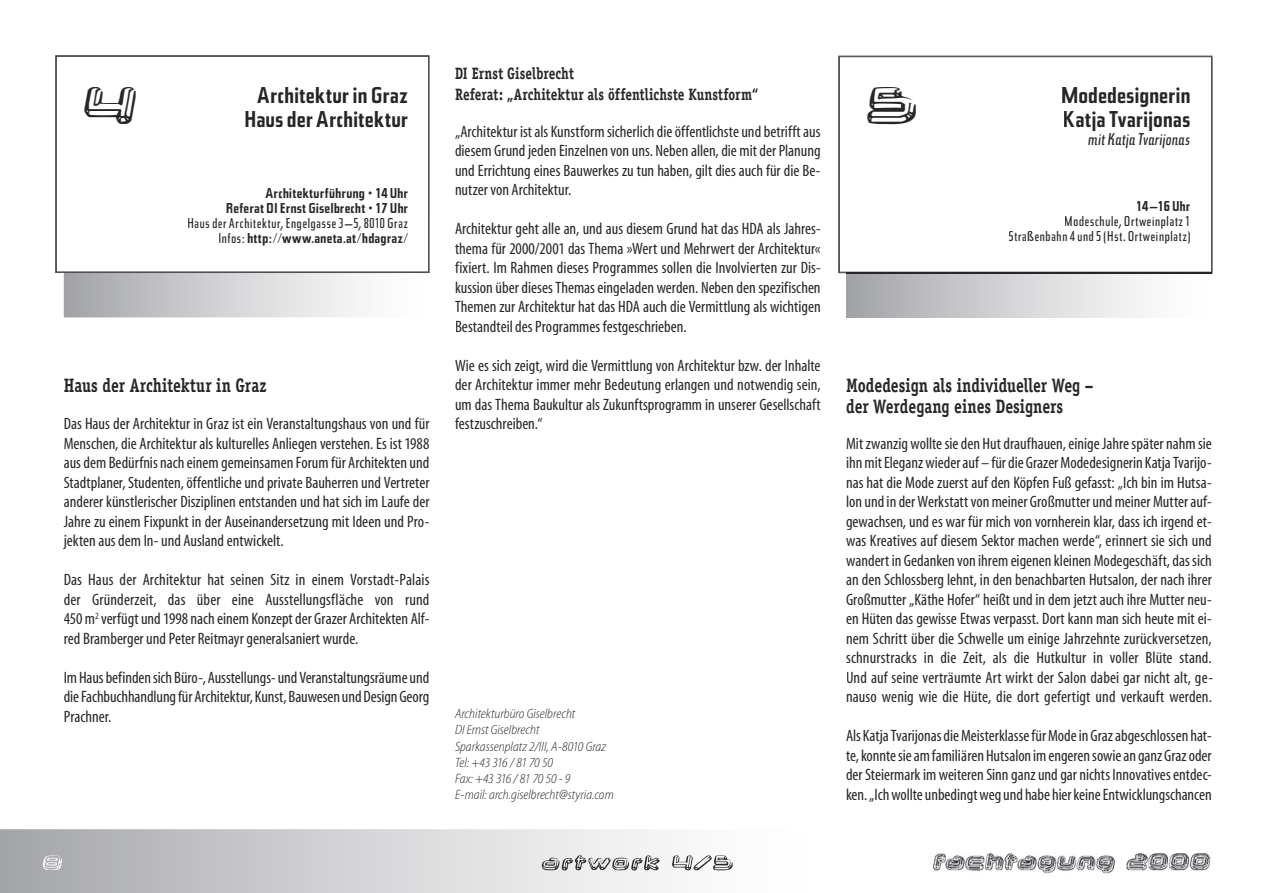
<style>
.page{position:relative;width:1263px;height:893px;background:#fff}
.page>*{position:absolute;margin:0;border:0;box-sizing:border-box;transform-origin:0 0}
.t1{font:45px "Neurochrome";color:#262628}
.t2{font:700 24px/24px "Bauer Topic";letter-spacing:-.005em;color:#262628}
.t3{font:700 19.5px/21px "Officina Serif";color:#262628;scale:.8 1}
.t4{font:italic 18px "Bauer Topic";letter-spacing:-.025em;color:#262628}
.t5{font:condensed 16.5px/19.5px "Myriad";color:#262628;text-align:justify}
.t6{font:700 16.5px/21px "Officina Serif";letter-spacing:.005em;color:#262628;scale:.8 1}
.t7{font:15px/15px "Bauer Topic";letter-spacing:.005em;color:#262628;text-align:right}
.t8{font:700 15px/15px "Bauer Topic";letter-spacing:.005em;color:#262628;text-align:right}
.t9{font:italic 300 13.5px/16.2px "Myriad Semi Cond";color:#262628}
.s1{font-weight:700}
</style>
<div class="page">
<svg style="left:0;top:829px;width:733px;height:64px"></svg>
<div style="left:847px;top:273px;width:365px;height:45px;background:linear-gradient(to right,#a6a7ab,#fff)"></div>
<img style="left:847px;top:272px;width:365px;height:1px">
<svg style="left:839px;top:56px;width:373px;height:216px"></svg>
<div style="left:867px;top:87px;width:49px;height:37px;background:#fff"></div>
<svg style="left:43px;top:855px;width:19px;height:15px"></svg>
<img style="left:542px;top:855px;width:190px;height:15px">
<div style="left:1062px;top:87px;width:127px;height:20px;background:#fff"></div>
<div style="left:1064px;top:111px;width:125px;height:20px;background:#fff"></div>
<div style="left:1088px;top:133px;width:102px;height:16px;background:#fff"></div>
<div style="left:1137px;top:201px;width:53px;height:10px;background:#fff"></div>
<div style="left:1065px;top:216px;width:123px;height:13px;background:#fff"></div>
<div style="left:1009px;top:231px;width:181px;height:13px;background:#fff"></div>
<svg style="left:64px;top:273px;width:329px;height:44px"></svg>
<svg style="left:56px;top:56px;width:373px;height:216px"></svg>
<div style="left:84px;top:87px;width:52px;height:37px;background:#fff"></div>
<div style="left:258px;top:87px;width:150px;height:16px;background:#fff"></div>
<div style="left:246px;top:111px;width:162px;height:16px;background:#fff"></div>
<div style="left:266px;top:188px;width:142px;height:12px;background:#fff"></div>
<div style="left:227px;top:203px;width:181px;height:10px;background:#fff"></div>
<div style="left:188px;top:218px;width:220px;height:12px;background:#fff"></div>
<div style="left:219px;top:233px;width:25px;height:10px;background:#fff"></div>
<div style="left:245px;top:233px;width:163px;height:12px;background:#fff"></div>
<img style="left:933px;top:853px;width:278px;height:21px">
<h1 class="t1" style="left:84px;top:77px;width:53px">4</h1>
<h2 class="t2" style="left:244px;top:83px;width:166px;text-align:center">Architektur in Graz<br>Haus der Architektur</h2>
<p class="t8" style="left:226px;top:185px;width:184px">Architekturführung • 14 Uhr<br>Referat DI Ernst Giselbrecht • 17 Uhr</p>
<p class="t7" style="left:187px;top:215px;width:223px">Haus der Architektur, Engelgasse 3–5, 8010 Graz<br>Infos: <span class="s1">http://www.aneta.at/hdagraz/</span></p>
<p class="t3" style="left:64px;top:374px;width:255px">Haus der Architektur in Graz</p>
<p class="t5" style="left:64px;top:415px;width:367px">Das Haus der Architektur in Graz ist ein Veranstaltungshaus von und für Menschen, die Architektur als kulturelles Anliegen verstehen. Es ist 1988 aus dem Bedürfnis nach einem gemeinsamen Forum für Architekten und Stadtplaner, Studenten, öffentliche und private Bauherren und Vertreter anderer künstlerischer Disziplinen entstanden und hat sich im Laufe der Jahre zu einem Fixpunkt in der Auseinandersetzung mit Ideen und Pro&shy;jekten aus dem In- und Ausland entwickelt.</p>
<p class="t5" style="left:64px;top:571px;width:367px">Das Haus der Architektur hat seinen Sitz in einem Vorstadt-Palais der Gründerzeit, das über eine Ausstellungsfläche von rund 450 m<sup>2</sup> verfügt und 1998 nach einem Konzept der Grazer Archi tek ten Alf&shy;red Bramberger und Peter Reitmayr generalsaniert wurde.</p>
<p class="t5" style="left:64px;top:668px;width:367px">Im Haus befinden sich Büro-, Ausstellungs- und Veranstal tungsräume und die Fachbuchhandlung für Architektur, Kunst, Bauwesen und Design Georg Prachner.</p>
<p class="t6" style="left:455px;top:63px;width:381px">DI Ernst Giselbrecht<br>Referat: „Architektur als öffentlichste Kunstform“</p>
<p class="t5" style="left:455px;top:122px;width:367px">„Architektur ist als Kunstform sicherlich die öffentlichste und betrifft aus diesem Grund jeden Einzelnen von uns. Neben allen, die mit der Planung und Errichtung eines Bauwerkes zu tun haben, gilt dies auch für die Be&shy;nutzer von Architektur.</p>
<p class="t5" style="left:455px;top:220px;width:367px">Architektur geht alle an, und aus diesem Grund hat das HDA als Jahres&shy;thema für 2000/2001 das Thema »Wert und Mehrwert der Architektur« fixiert. Im Rahmen dieses Programmes sollen die Involvierten zur Dis&shy;kussion über dieses Themas eingeladen werden. Neben den spezifischen Themen zur Architektur hat das HDA auch die Vermittlung als wichtigen Bestandteil des Programmes festgeschrieben.</p>
<p class="t5" style="left:455px;top:356px;width:367px">Wie es sich zeigt, wird die Vermittlung von Architektur bzw. der Inhalte der Architektur immer mehr Bedeutung erlangen und notwendig sein, um das Thema Baukultur als Zukunftsprogramm in unserer Gesellschaft festzuschreiben.“</p>
<p class="t9" style="left:455px;top:706px;width:160px">Architekturbüro Giselbrecht<br>DI Ernst Giselbrecht<br>Sparkassenplatz 2/III, A-8010 Graz<br>Tel: +43 316 / 81 70 50<br>Fax: +43 316 / 81 70 50 - 9<br>E-mail: arch.giselbrecht@styria.com</p>
<h1 class="t1" style="left:867px;top:78px;width:51px">5</h1>
<h2 class="t2" style="left:1061px;top:84px;width:131px">Modedesignerin<br>Katja Tvarijonas</h2>
<p class="t4" style="left:1088px;top:129px;width:104px">mit Katja Tvarijonas</p>
<p class="t8" style="left:1136px;top:199px;width:56px">14–16 Uhr</p>
<p class="t7" style="left:1008px;top:214px;width:184px">Modeschule, Ortweinplatz 1<br>Straßenbahn 4 und 5 (Hst. Ortweinplatz)</p>
<p class="t3" style="left:846px;top:374px;width:311px">Modedesign als individueller Weg – der Werdegang eines Designers</p>
<p class="t5" style="left:846px;top:434px;width:368px">Mit zwanzig wollte sie den Hut draufhauen, einige Jahre später nahm sie ihn mit Eleganz wieder auf – für die Grazer Modedesignerin Katja Tvarijo&shy;nas hat die Mode zuerst auf den Köpfen Fuß gefasst: „Ich bin im Hutsa&shy;lon und in der Werkstatt von meiner Großmutter und meiner Mutter auf&shy;gewachsen, und es war für mich von vornherein klar, dass ich irgend et&shy;was Kreatives auf diesem Sektor machen werde“, erinnert sie sich und wandert in Gedanken von ihrem eigenen kleinen Modegeschäft, das sich an den Schlossberg lehnt, in den benachbarten Hutsalon, der nach ihrer Großmutter „Käthe Hofer“ heißt und in dem jetzt auch ihre Mutter neu&shy;en Hüten das gewisse Etwas verpasst. Dort kann man sich heute mit ei&shy;nem Schritt über die Schwelle um einige Jahrzehnte zurückversetzen, schnurstracks in die Zeit, als die Hutkultur in voller Blüte stand.<br>Und auf seine ver träumte Art wirkt der Salon dabei gar nicht alt, ge&shy;nauso wenig wie die Hüte, die dort gefertigt und verkauft werden.</p>
<p class="t5" style="left:846px;top:727px;width:367px">Als Katja Tvarijonas die Meisterklasse für Mode in Graz abgeschlossen hat&shy;te, konnte sie am familiären Hutsalon im engeren sowie an ganz Graz oder der Steiermark im weiteren Sinn ganz und gar nichts Innovatives entdec&shy;ken. „Ich wollte unbedingt weg und habe hier keine Entwicklungschancen</p>
</div>
